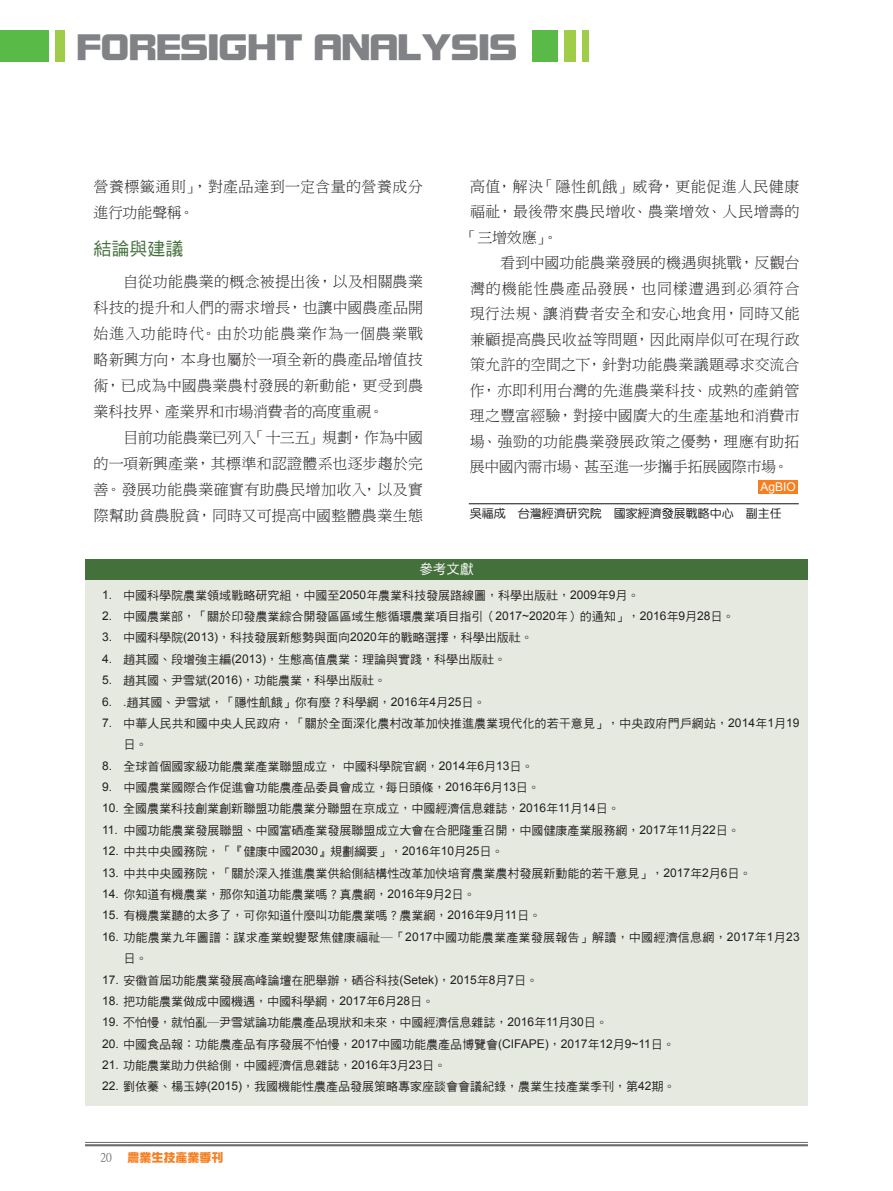
<style>
.page{position:relative;width:893px;height:1191px;background:#fff}
.page>*{position:absolute;margin:0;border:0;box-sizing:border-box;transform-origin:0 0}
.t1{font:36px "DF Zong Yi W9 WINP BF";color:#808285}
.t2{font:18px "DF Hei W5 WINP BF";color:#44703c}
.t3{font:15px/26.1px "DF Ming W3 WIN BF";letter-spacing:.015em;color:#231f20;text-align:justify}
.t4{font:15px "DF Ming W3 WIN BF";letter-spacing:.04em;color:#231f20}
.t5{font:15px "DF Ming W3 WIN BF";letter-spacing:-.03em;color:#231f20}
.t6{font:15px "DF Ming W3 WIN BF";letter-spacing:.06em;color:#231f20}
.t7{font:13.5px "DF Hei W5 WINP BF";color:#fff}
.t8{font:12px/21.3px "DF Hei W5 WIN BF";color:#231f20}
.t9{font:12px/21.3px "DF Hei W5 WIN BF";letter-spacing:.02em;color:#231f20}
.t10{font:12px "DF Yuan W5 WIN BF";color:#231f20}
.t11{font:12px "DF Zong Yi W9 WINP BF";color:#f57f21}
.t12{font:12px "Arial";color:#fff}
.t13{font:12px "P Ming Li U";color:#57585a}
.s1{font-family:"Arial"}
</style>
<div class="page">
<hr style="left:85px;top:1142px;width:723px;height:1px;background:#6c6d70">
<hr style="left:85px;top:1144px;width:723px;height:2px;background:#6c6d70">
<div style="left:533px;top:30px;width:25px;height:32px;background:#59ba47"></div>
<div style="left:565px;top:30px;width:11px;height:32px;background:#9fcd49"></div>
<div style="left:582px;top:30px;width:6px;height:32px;background:#9fcd49"></div>
<div style="left:55px;top:30px;width:9px;height:32px;background:#9fcd49"></div>
<div style="left:0;top:30px;width:48px;height:32px;background:#59ba47"></div>
<div style="left:85px;top:580px;width:723px;height:526px;background:#e6e9e0"></div>
<div style="left:85px;top:559px;width:723px;height:21px;background:#44703c"></div>
<div style="left:758px;top:479px;width:40px;height:14px;background:#f57f21"></div>
<hr style="left:469px;top:503px;width:330px;height:1px;background:#231f20">
<h1 class="t1" style="left:77px;top:29px;width:442px">FORESIGHT ANALYSIS</h1>
<p class="t3" style="left:94px;top:173px;width:331px">營養標籤通則」，對產品達到一定含量的營養成分進行功能聲稱。</p>
<h2 class="t2" style="left:94px;top:239px;width:91px">結論與建議</h2>
<p class="t3" style="left:94px;top:268px;width:331px;text-indent:30px">自從功能農業的概念被提出後，以及相關農業科技的提升和人們的需求增長，也讓中國農產品開始進入功能時代。由於功能農業作為一個農業戰略新興方向，本身也屬於一項全新的農產品增值技術，已成為中國農業農村發展的新動能，更受到農業科技界、產業界和市場消費者的高度重視。</p>
<p class="t3" style="left:94px;top:424px;width:331px;text-indent:30px">目前功能農業已列入「十三五」規劃，作為中國的一項新興產業，其標準和認證體系也逐步趨於完善。發展功能農業確實有助農民增加收入，以及實際幫助貧農脫貧，同時又可提高中國整體農業生態</p>
<p class="t4" style="left:470px;top:179px;width:331px">高值，解決「隱性飢餓」威脅，更能促進人民健康</p>
<p class="t3" style="left:470px;top:199px;width:331px">福祉，最後帶來農民增收、農業增效、人民增壽的</p>
<p class="t3" style="left:463px;top:224px;width:97px">「三增效應」。</p>
<p class="t3" style="left:500px;top:250px;width:301px">看到中國功能農業發展的機遇與挑戰，反觀台</p>
<p class="t6" style="left:470px;top:281px;width:331px">灣的機能性農產品發展，也同樣遭遇到必須符合</p>
<p class="t3" style="left:470px;top:301px;width:331px">現行法規、讓消費者安全和安心地食用，同時又能</p>
<p class="t3" style="left:470px;top:326px;width:331px">兼顧提高農民收益等問題，因此兩岸似可在現行政</p>
<p class="t3" style="left:470px;top:352px;width:331px">策允許的空間之下，針對功能農業議題尋求交流合</p>
<p class="t3" style="left:470px;top:377px;width:331px">作，亦即利用台灣的先進農業科技、成熟的產銷管</p>
<p class="t3" style="left:470px;top:403px;width:331px">理之豐富經驗，對接中國廣大的生產基地和消費市</p>
<p class="t3" style="left:470px;top:428px;width:331px">場、強勁的功能農業發展政策之優勢，理應有助拓</p>
<p class="t5" style="left:470px;top:459px;width:320px">展中國內需市場、甚至進一步攜手拓展國際市場。</p>
<p class="t12" style="left:760px;top:479px;width:37px">AgBIO</p>
<p class="t10" style="left:470px;top:507px;width:313px">吳福成 台灣經濟研究院 國家經濟發展戰略中心 副主任</p>
<p class="t7" style="left:419px;top:562px;width:55px">參考文獻</p>
<p class="t8" style="left:102px;top:584px;width:539px"><span class="s1">1.</span> 中國科學院農業領域戰略研究組，中國至<span class="s1">2050</span>年農業科技發展路線圖，科學出版社，<span class="s1">2009</span>年<span class="s1">9</span>月。</p>
<p class="t8" style="left:102px;top:606px;width:634px"><span class="s1">2.</span> 中國農業部，「關於印發農業綜合開發區區域生態循環農業項目指引（<span class="s1">2017~2020</span>年）的通知」，<span class="s1">2016</span>年<span class="s1">9</span>月<span class="s1">28</span>日。</p>
<p class="t8" style="left:102px;top:627px;width:432px"><span class="s1">3.</span> 中國科學院<span class="s1">(2013)</span>，科技發展新態勢與面向<span class="s1">2020</span>年的戰略選擇，科學出版社。</p>
<p class="t8" style="left:102px;top:648px;width:405px"><span class="s1">4.</span> 趙其國、段增強主編<span class="s1">(2013)</span>，生態高值農業：理論與實踐，科學出版社。</p>
<p class="t8" style="left:102px;top:670px;width:285px"><span class="s1">5.</span> 趙其國、尹雪斌<span class="s1">(2016)</span>，功能農業，科學出版社。</p>
<p class="t8" style="left:102px;top:691px;width:385px"><span class="s1">6. .</span>趙其國、尹雪斌，「隱性飢餓」你有麼？科學網，<span class="s1">2016</span>年<span class="s1">4</span>月<span class="s1">25</span>日。</p>
<p class="t8" style="left:124px;top:712px;width:678px;text-indent:-21px"><span class="s1">7.</span> 中華人民共和國中央人民政府，「關於全面深化農村改革加快推進農業現代化的若干意見」，中央政府門戶網站，<span class="s1">2014</span>年<span class="s1">1</span>月<span class="s1">19</span>日。</p>
<p class="t8" style="left:102px;top:755px;width:433px"><span class="s1">8.</span> 全球首個國家級功能農業產業聯盟成立，中國科學院官網，<span class="s1">2014</span>年<span class="s1">6</span>月<span class="s1">13</span>日。</p>
<p class="t8" style="left:102px;top:777px;width:439px"><span class="s1">9.</span> 中國農業國際合作促進會功能農產品委員會成立，每日頭條，<span class="s1">2016</span>年<span class="s1">6</span>月<span class="s1">13</span>日。</p>
<p class="t8" style="left:102px;top:798px;width:519px"><span class="s1">10.</span> 全國農業科技創業創新聯盟功能農業分聯盟在京成立，中國經濟信息雜誌，<span class="s1">2016</span>年<span class="s1">11</span>月<span class="s1">14</span>日。</p>
<p class="t8" style="left:102px;top:819px;width:639px"><span class="s1">11.</span> 中國功能農業發展聯盟、中國富硒產業發展聯盟成立大會在合肥隆重召開，中國健康產業服務網，<span class="s1">2017</span>年<span class="s1">11</span>月<span class="s1">22</span>日。</p>
<p class="t8" style="left:102px;top:841px;width:403px"><span class="s1">12.</span> 中共中央國務院，「『健康中國<span class="s1">2030</span>』規劃綱要」，<span class="s1">2016</span>年<span class="s1">10</span>月<span class="s1">25</span>日。</p>
<p class="t8" style="left:102px;top:862px;width:651px"><span class="s1">13.</span> 中共中央國務院，「關於深入推進農業供給側結構性改革加快培育農業農村發展新動能的若干意見」，<span class="s1">2017</span>年<span class="s1">2</span>月<span class="s1">6</span>日。</p>
<p class="t8" style="left:102px;top:883px;width:375px"><span class="s1">14.</span> 你知道有機農業，那你知道功能農業嗎？真農網，<span class="s1">2016</span>年<span class="s1">9</span>月<span class="s1">2</span>日。</p>
<p class="t8" style="left:102px;top:905px;width:441px"><span class="s1">15.</span> 有機農業聽的太多了，可你知道什麼叫功能農業嗎？農業網，<span class="s1">2016</span>年<span class="s1">9</span>月<span class="s1">11</span>日。</p>
<p class="t9" style="left:124px;top:926px;width:678px;text-indent:-21px"><span class="s1">16.</span> 功能農業九年圖譜：謀求產業蛻變聚焦健康福祉―「<span class="s1">2017</span>中國功能農業產業發展報告」解讀，中國經濟信息網，<span class="s1">2017</span>年<span class="s1">1</span>月<span class="s1">23</span>日。</p>
<p class="t8" style="left:102px;top:969px;width:437px"><span class="s1">17.</span> 安徽首屆功能農業發展高峰論壇在肥舉辦，硒谷科技<span class="s1">(Setek)</span>，<span class="s1">2015</span>年<span class="s1">8</span>月<span class="s1">7</span>日。</p>
<p class="t8" style="left:102px;top:990px;width:333px"><span class="s1">18.</span> 把功能農業做成中國機遇，中國科學網，<span class="s1">2017</span>年<span class="s1">6</span>月<span class="s1">28</span>日。</p>
<p class="t8" style="left:102px;top:1012px;width:507px"><span class="s1">19.</span> 不怕慢，就怕亂―尹雪斌論功能農產品現狀和未來，中國經濟信息雜誌，<span class="s1">2016</span>年<span class="s1">11</span>月<span class="s1">30</span>日。</p>
<p class="t8" style="left:102px;top:1033px;width:574px"><span class="s1">20.</span> 中國食品報：功能農產品有序發展不怕慢，<span class="s1">2017</span>中國功能農產品博覽會<span class="s1">(CIFAPE)</span>，<span class="s1">2017</span>年<span class="s1">12</span>月<span class="s1">9~11</span>日。</p>
<p class="t8" style="left:102px;top:1054px;width:345px"><span class="s1">21.</span> 功能農業助力供給側，中國經濟信息雜誌，<span class="s1">2016</span>年<span class="s1">3</span>月<span class="s1">23</span>日。</p>
<p class="t8" style="left:102px;top:1076px;width:575px"><span class="s1">22.</span> 劉依蓁、楊玉婷<span class="s1">(2015)</span>，我國機能性農產品發展策略專家座談會會議紀錄，農業生技產業季刊，第<span class="s1">42</span>期。</p>
<p class="t13" style="left:100px;top:1151px;width:13px">20</p>
<p class="t11" style="left:128px;top:1151px;width:97px">農業生技產業季刊</p>
</div>
